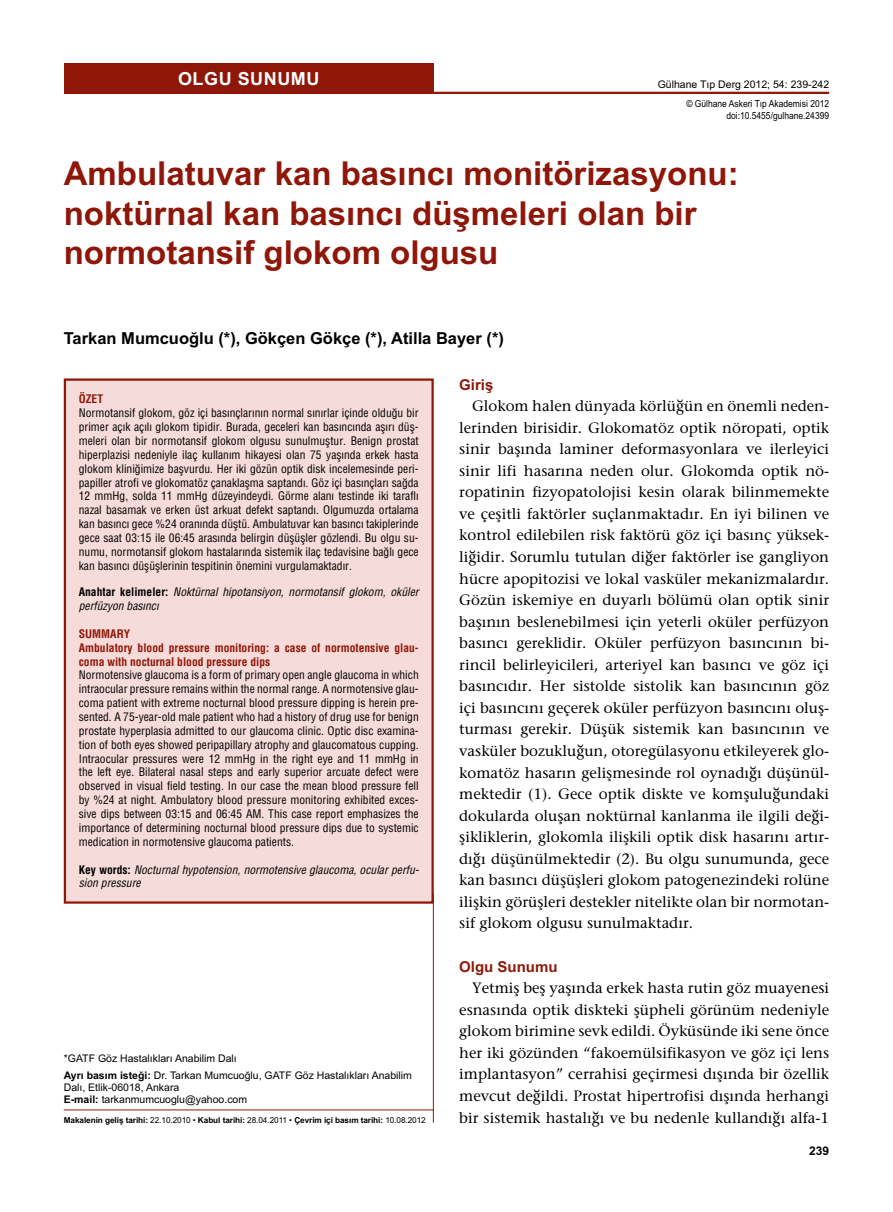
<style>
.page{position:relative;width:893px;height:1212px;background:#fff}
.page>*{position:absolute;margin:0;border:0;box-sizing:border-box;transform-origin:0 0}
.t1{font:700 33px/39.6px "Arial";color:#8f1709}
.t2{font:700 18px "Arial";letter-spacing:.03em;color:#fff}
.t3{font:700 16.5px "Arial";color:#000}
.t4{font:500 15px "ITC Stone Serif";color:#000}
.t5{font:700 15px "Arial";color:#8f1709}
.t6{font:700 12px "Arial";color:#000}
.t7{font:11.55px/13.8px "Helvetica Condensed Turk";color:#000}
.t8{font:italic 11.55px/13.8px "Helvetica Condensed Turk";color:#000}
.t9{font:10.5px/16.2px "Arial";color:#000}
.t10{font:9.75px/11.7px "Arial";color:#000;text-align:right;scale:.87 1}
.t11{font:700 8.25px "Arial";letter-spacing:-.01em;color:#000}
.s1{font-weight:700;color:#8f1709}
.s2{font-weight:700;font-style:normal}
.s3{font-weight:700}
.s4{font-weight:400}
</style>
<div class="page">
<hr style="left:64px;top:1109px;width:370px;height:1px;background:#8f1709">
<hr style="left:433px;top:894px;width:1px;height:229px;background:#8f1709">
<div style="left:64px;top:64px;width:370px;height:30px;background:#8f1709"></div>
<hr style="left:398px;top:92px;width:431px;height:2px;background:#8f1709">
<div style="left:65px;top:380px;width:368px;height:522px;background:#f5dbd9"></div>
<div style="left:64px;top:378px;width:370px;height:526px;border:2px solid #8f1709"></div>
<p class="t2" style="left:178px;top:69px;width:143px">OLGU SUNUMU</p>
<p class="t9" style="left:658px;top:76px;width:173px">Gülhane Tıp Derg 2012; 54: 239-242</p>
<p class="t10" style="left:686px;top:98px;width:166px">© Gülhane Askeri Tıp Akademisi 2012 doi:10.5455/gulhane.24399</p>
<p class="t1" style="left:64px;top:154px;width:676px">Ambulatuvar kan basıncı monitörizasyonu: noktürnal kan basıncı düşmeleri olan bir normotansif glokom olgusu</p>
<p class="t3" style="left:64px;top:328px;width:442px">Tarkan Mumcuoğlu (*), Gökçen Gökçe (*), Atilla Bayer (*)</p>
<p class="t7" style="left:79px;top:392px;width:341px"><span class="s1">ÖZET<br></span>Normotansif glokom, göz içi basınçlarının normal sınırlar içinde olduğu bir primer açık açılı glokom tipidir. Burada, geceleri kan basıncında aşırı düş&shy;meleri olan bir normotansif glokom olgusu sunulmuştur. Benign prostat hiperplazisi nedeniyle ilaç kullanım hikayesi olan 75 yaşında erkek hasta glokom kliniğimize başvurdu. Her iki gözün optik disk incelemesinde peri&shy;papiller atrofi ve glokomatöz çanaklaşma saptandı. Göz içi basınçları sağda 12 mmHg, solda 11 mmHg düzeyindeydi. Görme alanı testinde iki taraflı nazal basamak ve erken üst arkuat defekt saptandı. Olgumuzda ortalama kan basıncı gece %24 oranında düştü. Ambulatuvar kan basıncı takiplerinde gece saat 03:15 ile 06:45 arasında belirgin düşüşler gözlendi. Bu olgu su&shy;numu, normotansif glokom hastalarında sistemik ilaç tedavisine bağlı gece kan basıncı düşüşlerinin tespitinin önemini vurgulamaktadır.</p>
<p class="t8" style="left:79px;top:585px;width:341px"><span class="s2">Anahtar kelimeler:</span> Noktürnal hipotansiyon, normotansif glokom, oküler perfüzyon basıncı</p>
<p class="t7" style="left:79px;top:626px;width:341px"><span class="s1">SUMMARY<br>Ambulatory blood pressure monitoring: a case of normotensive glau&shy;coma with nocturnal blood pressure dips<br></span>Normotensive glaucoma is a form of primary open angle glaucoma in which intraocular pressure remains within the normal range. A normotensive glau&shy;coma patient with extreme nocturnal blood pressure dipping is herein pre&shy;sented. A 75-year-old male patient who had a history of drug use for benign prostate hyperplasia admitted to our glaucoma clinic. Optic disc examina&shy;tion of both eyes showed peripapillary atrophy and glaucomatous cupping.<br>Intraocular pressures were 12 mmHg in the right eye and 11 mmHg in the left eye. Bilateral nasal steps and early superior arcuate defect were observed in visual field testing. In our case the mean blood pressure fell by %24 at night. Ambulatory blood pressure monitoring exhibited exces&shy;sive dips between 03:15 and 06:45 AM. This case report emphasizes the importance of determining nocturnal blood pressure dips due to systemic medication in normotensive glaucoma patients.</p>
<p class="t8" style="left:79px;top:862px;width:342px"><span class="s2">Key words:</span> Nocturnal hypotension, normotensive glaucoma, ocular perfu&shy;sion pressure</p>
<p class="t9" style="left:64px;top:1050px;width:350px">*GATF Göz Hastalıkları Anabilim Dalı<br><span class="s3">Ayrı basım isteği:</span> Dr. Tarkan Mumcuoğlu, GATF Göz Hastalıkları Anabilim</p>
<p class="t9" style="left:64px;top:1081px;width:185px;line-height:12px">Dalı, Etlik-06018, Ankara<br><span class="s3">E-mail:</span> tarkanmumcuoglu@yahoo.com</p>
<p class="t11" style="left:64px;top:1115px;width:364px">Makalenin geliş tarihi: <span class="s4">22.10.2010 •</span> Kabul tarihi: <span class="s4">28.04.2011 •</span> Çevrim içi basım tarihi: <span class="s4">10.08.2012</span></p>
<p class="t5" style="left:459px;top:376px;width:36px">Giriş</p>
<p class="t4" style="left:472px;top:396px;width:359px">Glokom halen dünyada körlüğün en önemli neden-</p>
<p class="t4" style="left:459px;top:418px;width:371px">lerinden birisidir. Glokomatöz optik nöropati, optik</p>
<p class="t4" style="left:459px;top:439px;width:371px">sinir başında laminer deformasyonlara ve ilerleyici</p>
<p class="t4" style="left:459px;top:461px;width:371px">sinir lifi hasarına neden olur. Glokomda optik nö-</p>
<p class="t4" style="left:459px;top:483px;width:371px">ropatinin fizyopatolojisi kesin olarak bilinmemekte</p>
<p class="t4" style="left:459px;top:504px;width:371px">ve çeşitli faktörler suçlanmaktadır. En iyi bilinen ve</p>
<p class="t4" style="left:459px;top:526px;width:371px">kontrol edilebilen risk faktörü göz içi basınç yüksek-</p>
<p class="t4" style="left:459px;top:547px;width:371px">liğidir. Sorumlu tutulan diğer faktörler ise gangliyon</p>
<p class="t4" style="left:459px;top:569px;width:371px">hücre apopitozisi ve lokal vasküler mekanizmalardır.</p>
<p class="t4" style="left:459px;top:590px;width:371px">Gözün iskemiye en duyarlı bölümü olan optik sinir</p>
<p class="t4" style="left:459px;top:612px;width:371px">başının beslenebilmesi için yeterli oküler perfüzyon</p>
<p class="t4" style="left:459px;top:633px;width:371px">basıncı gereklidir. Oküler perfüzyon basıncının bi-</p>
<p class="t4" style="left:459px;top:655px;width:371px">rincil belirleyicileri, arteriyel kan basıncı ve göz içi</p>
<p class="t4" style="left:459px;top:677px;width:371px">basıncıdır. Her sistolde sistolik kan basıncının göz</p>
<p class="t4" style="left:459px;top:698px;width:371px">içi basıncını geçerek oküler perfüzyon basıncını oluş-</p>
<p class="t4" style="left:459px;top:720px;width:371px">turması gerekir. Düşük sistemik kan basıncının ve</p>
<p class="t4" style="left:459px;top:741px;width:371px">vasküler bozukluğun, otoregülasyonu etkileyerek glo-</p>
<p class="t4" style="left:459px;top:763px;width:371px">komatöz hasarın gelişmesinde rol oynadığı düşünül-</p>
<p class="t4" style="left:459px;top:784px;width:371px">mektedir (1). Gece optik diskte ve komşuluğundaki</p>
<p class="t4" style="left:459px;top:806px;width:371px">dokularda oluşan noktürnal kanlanma ile ilgili deği-</p>
<p class="t4" style="left:459px;top:827px;width:371px">şikliklerin, glokomla ilişkili optik disk hasarını artır-</p>
<p class="t4" style="left:459px;top:849px;width:371px">dığı düşünülmektedir (2). Bu olgu sunumunda, gece</p>
<p class="t4" style="left:459px;top:871px;width:371px">kan basıncı düşüşleri glokom patogenezindeki rolüne</p>
<p class="t4" style="left:459px;top:892px;width:371px">ilişkin görüşleri destekler nitelikte olan bir normotan-</p>
<p class="t4" style="left:459px;top:914px;width:235px">sif glokom olgusu sunulmaktadır.</p>
<p class="t5" style="left:459px;top:958px;width:100px">Olgu Sunumu</p>
<p class="t4" style="left:472px;top:978px;width:359px">Yetmiş beş yaşında erkek hasta rutin göz muayenesi</p>
<p class="t4" style="left:459px;top:1000px;width:371px">esnasında optik diskteki şüpheli görünüm nedeniyle</p>
<p class="t4" style="left:459px;top:1021px;width:371px">glokom birimine sevk edildi. Öyküsünde iki sene önce</p>
<p class="t4" style="left:459px;top:1043px;width:371px">her iki gözünden “fakoemülsifikasyon ve göz içi lens</p>
<p class="t4" style="left:459px;top:1065px;width:371px">implantasyon” cerrahisi geçirmesi dışında bir özellik</p>
<p class="t4" style="left:459px;top:1086px;width:371px">mevcut değildi. Prostat hipertrofisi dışında herhangi</p>
<p class="t4" style="left:459px;top:1108px;width:371px">bir sistemik hastalığı ve bu nedenle kullandığı alfa-1</p>
<p class="t6" style="left:809px;top:1143px;width:22px">239</p>
</div>
